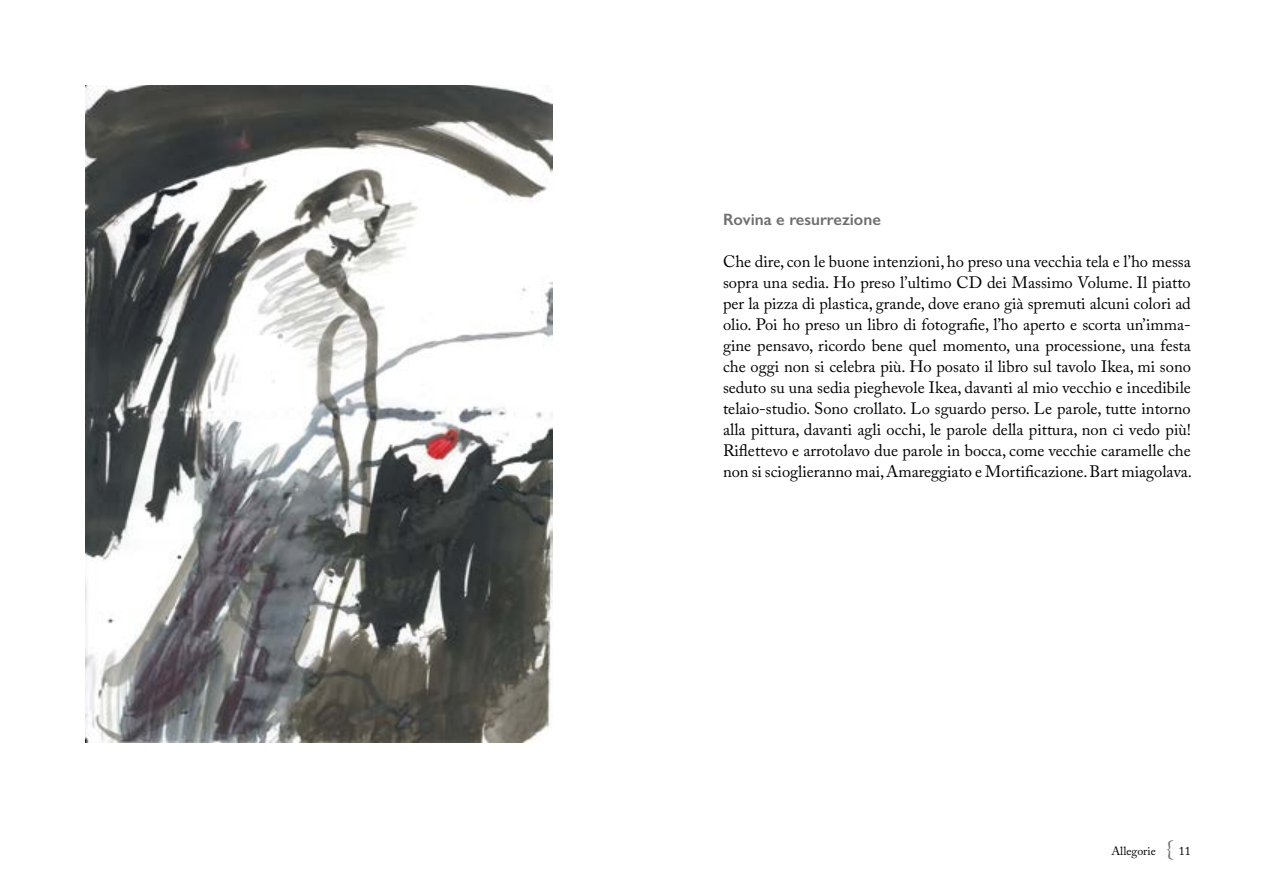
<style>
.page{position:relative;width:1276px;height:893px;background:#fff}
.page>*{position:absolute;margin:0;border:0;box-sizing:border-box;transform-origin:0 0}
.t1{font:16.5px/21px "Adobe Caslon Pro";color:#000;text-align:justify}
.t2{font:600 16.5px "Gill Sans";color:#706f6f}
.t3{font:12px "Adobe Caslon Pro";color:#000}
.s1{font-size:21px;color:#706f6f}
</style>
<div class="page">
<img style="left:85px;top:85px;width:468px;height:657px">
<p class="t2" style="left:723px;top:209px;width:159px">Rovina e resurrezione</p>
<p class="t1" style="left:723px;top:250px;width:470px">Che dire, con le buone intenzioni, ho preso una vecchia tela e l’ho messa sopra una sedia. Ho preso l’ultimo CD dei Massimo Volume. Il piatto per la pizza di plastica, grande, dove erano già spremuti alcuni colori ad olio. Poi ho preso un libro di fotografie, l’ho aperto e scorta un’imma&shy;gine pensavo, ricordo bene quel momento, una processione, una festa che oggi non si celebra più. Ho posato il libro sul tavolo Ikea, mi sono seduto su una sedia pieghevole Ikea, davanti al mio vecchio e incedibile telaio-studio. Sono crollato. Lo sguardo perso. Le parole, tutte intorno alla pittura, davanti agli occhi, le parole della pittura, non ci vedo più!<br>Riflettevo e arrotolavo due parole in bocca, come vecchie caramelle che non si scioglieranno mai, Amareggiato e Mortificazione. Bart miagolava.</p>
<p class="t3" style="left:1111px;top:844px;width:46px">Allegorie</p>
<p class="t3" style="left:1166px;top:844px;width:26px"><span class="s1">{</span> 11</p>
</div>
